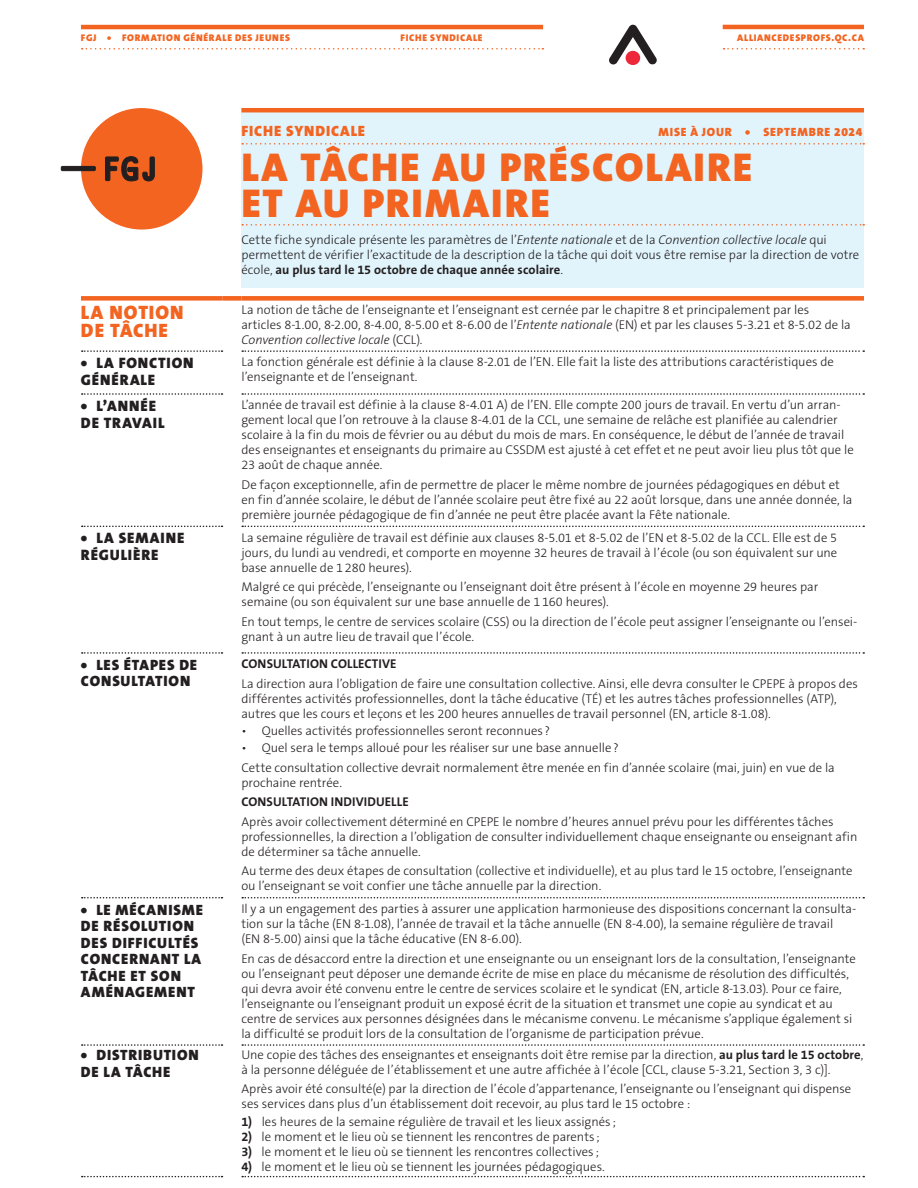
<style>
.page{position:relative;width:918px;height:1188px;background:#fff}
.page>*{position:absolute;margin:0;border:0;box-sizing:border-box;transform-origin:0 0}
.t1{font:900 40.5px/36px "The Sans B9";letter-spacing:.045em;color:#f36421}
.t2{font:900 19.5px/18px "The Sans B9";letter-spacing:.05em;color:#f36421}
.t3{font:900 15.15px/16.6px "The Sans B9";letter-spacing:.06em;color:#231f20}
.t4{font:900 15px/16.5px "The Sans B9";letter-spacing:.06em;color:#231f20}
.t5{font:900 15px "The Sans B9";letter-spacing:.06em;color:#f36421}
.t6{font:300 12.75px/15px "The Sans B3";color:#231f20}
.t7{font:700 12.75px "The Sans B7";letter-spacing:.01em;color:#231f20}
.t8{font:900 12px "The Sans B9";letter-spacing:.065em;color:#f36421}
.t9{font:900 9.75px "The Sans B9";letter-spacing:.07em;color:#f36421}
.s1{font-style:italic}
.s2{font-family:"The Sans B3";font-weight:300}
.s3{font-family:"The Sans B7";font-weight:700}
</style>
<div class="page">
<div style="left:241px;top:108px;width:623px;height:179px;background:#e1f4fc"></div>
<svg style="left:242px;top:143px;width:622px;height:2px"></svg>
<svg style="left:242px;top:224px;width:622px;height:2px"></svg>
<hr style="left:241px;top:108px;width:623px;height:4px;background:#f36421">
<hr style="left:81px;top:25px;width:462px;height:4px;background:#f36421">
<hr style="left:723px;top:25px;width:141px;height:4px;background:#f36421">
<svg style="left:82px;top:48px;width:461px;height:2px"></svg>
<svg style="left:723px;top:48px;width:141px;height:2px"></svg>
<svg style="left:609px;top:25px;width:48px;height:40px"></svg>
<div style="left:81px;top:108px;width:121px;height:122px;background:#f36421;border-radius:50%"></div>
<svg style="left:105px;top:156px;width:50px;height:25px"></svg>
<div style="left:61px;top:166px;width:34px;height:5px;background:#231f20"></div>
<div style="left:61px;top:166px;width:34px;height:5px;border:1px solid #231f20"></div>
<svg style="left:82px;top:526px;width:140px;height:1px"></svg>
<svg style="left:82px;top:897px;width:140px;height:1px"></svg>
<div style="left:222px;top:296px;width:19px;height:5px;background:#f36421"></div>
<div style="left:241px;top:296px;width:623px;height:5px;background:#f36421"></div>
<svg style="left:82px;top:1176px;width:140px;height:1px"></svg>
<svg style="left:242px;top:897px;width:622px;height:1px"></svg>
<svg style="left:242px;top:1044px;width:622px;height:2px"></svg>
<svg style="left:242px;top:1176px;width:622px;height:1px"></svg>
<svg style="left:82px;top:652px;width:140px;height:2px"></svg>
<svg style="left:82px;top:1044px;width:140px;height:2px"></svg>
<div style="left:81px;top:296px;width:141px;height:5px;background:#f36421"></div>
<svg style="left:82px;top:350px;width:140px;height:2px"></svg>
<svg style="left:82px;top:393px;width:140px;height:2px"></svg>
<svg style="left:242px;top:652px;width:622px;height:2px"></svg>
<svg style="left:242px;top:526px;width:622px;height:1px"></svg>
<svg style="left:242px;top:350px;width:622px;height:2px"></svg>
<svg style="left:242px;top:393px;width:622px;height:2px"></svg>
<p class="t9" style="left:81px;top:33px;width:210px">FGJ • FORMATION GÉNÉRALE DES JEUNES</p>
<p class="t9" style="left:401px;top:33px;width:83px">FICHE SYNDICALE</p>
<p class="t9" style="left:737px;top:33px;width:128px">ALLIANCEDESPROFS.QC.CA</p>
<p class="t5" style="left:241px;top:123px;width:125px">FICHE SYNDICALE</p>
<p class="t8" style="left:659px;top:126px;width:205px">MISE À JOUR • SEPTEMBRE 2024</p>
<h1 class="t1" style="left:241px;top:151px;width:512px">LA TÂCHE AU PRÉSCOLAIRE<br>ET AU PRIMAIRE</h1>
<p class="t6" style="left:241px;top:232px;width:619px">Cette fiche syndicale présente les paramètres de l’<span class="s1">Entente nationale</span> et de la <span class="s1">Convention collective locale</span> qui permettent de vérifier l’exactitude de la description de la tâche qui doit vous être remise par la direction de votre</p>
<p class="t7" style="left:241px;top:263px;width:323px"><span class="s2">école,</span> au plus tard le 15 octobre de chaque année scolaire<span class="s2">.</span></p>
<h2 class="t2" style="left:81px;top:304px;width:104px">LA NOTION<br>DE TÂCHE</h2>
<p class="t6" style="left:241px;top:302px;width:611px">La notion de tâche de l’enseignante et l’enseignant est cernée par le chapitre 8 et principalement par les articles 8-1.00, 8-2.00, 8-4.00, 8-5.00 et 8-6.00 de l’<span class="s1">Entente nationale</span> (EN) et par les clauses 5-3.21 et 8-5.02 de la<br><span class="s1">Convention collective locale</span> (CCL).</p>
<p class="t3" style="left:81px;top:355px;width:114px">• LA FONCTION<br>GÉNÉRALE</p>
<p class="t6" style="left:241px;top:355px;width:594px">La fonction générale est définie à la clause 8-2.01 de l’EN. Elle fait la liste des attributions caractéristiques de l’enseignante et de l’enseignant.</p>
<p class="t3" style="left:81px;top:398px;width:85px">• L’ANNÉE<br>DE TRAVAIL</p>
<p class="t6" style="left:241px;top:398px;width:614px">L’année de travail est définie à la clause 8-4.01 A) de l’EN. Elle compte 200 jours de travail. En vertu d’un arran&shy;gement local que l’on retrouve à la clause 8-4.01 de la CCL, une semaine de relâche est planifiée au calendrier scolaire à la fin du mois de février ou au début du mois de mars. En conséquence, le début de l’année de travail des enseignantes et enseignants du primaire au CSSDM est ajusté à cet effet et ne peut avoir lieu plus tôt que le 23 août de chaque année.</p>
<p class="t6" style="left:241px;top:478px;width:613px">De façon exceptionnelle, afin de permettre de placer le même nombre de journées pédagogiques en début et en fin d’année scolaire, le début de l’année scolaire peut être fixé au 22 août lorsque, dans une année donnée, la première journée pédagogique de fin d’année ne peut être placée avant la Fête nationale.</p>
<p class="t3" style="left:81px;top:530px;width:105px">• LA SEMAINE<br>RÉGULIÈRE</p>
<p class="t6" style="left:241px;top:530px;width:597px;text-align:justify">La semaine régulière de travail est définie aux clauses 8-5.01 et 8-5.02 de l’EN et 8-5.02 de la CCL. Elle est de 5 jours, du lundi au vendredi, et comporte en moyenne 32 heures de travail à l’école (ou son équivalent sur une base annuelle de 1280 heures).</p>
<p class="t6" style="left:241px;top:580px;width:578px">Malgré ce qui précède, l’enseignante ou l’enseignant doit être présent à l’école en moyenne 29 heures par semaine (ou son équivalent sur une base annuelle de 1160 heures).</p>
<p class="t6" style="left:241px;top:614px;width:617px">En tout temps, le centre de services scolaire (CSS) ou la direction de l’école peut assigner l’enseignante ou l’ensei&shy;gnant à un autre lieu de travail que l’école.</p>
<p class="t4" style="left:81px;top:657px;width:118px">• LES ÉTAPES DE<br>CONSULTATION</p>
<p class="t7" style="left:241px;top:657px;width:157px">CONSULTATION COLLECTIVE</p>
<p class="t6" style="left:241px;top:676px;width:618px">La direction aura l’obligation de faire une consultation collective. Ainsi, elle devra consulter le CPEPE à propos des différentes activités professionnelles, dont la tâche éducative (TÉ) et les autres tâches professionnelles (ATP), autres que les cours et leçons et les 200 heures annuelles de travail personnel (EN, article 8-1.08).</p>
<p class="t6" style="left:241px;top:724px;width:310px">• Quelles activités professionnelles seront reconnues ?</p>
<p class="t6" style="left:241px;top:739px;width:595px;line-height:19.5px">• Quel sera le temps alloué pour les réaliser sur une base annuelle?<br>Cette consultation collective devrait normalement être menée en fin d’année scolaire (mai, juin) en vue de la</p>
<p class="t6" style="left:241px;top:775px;width:102px">prochaine rentrée.</p>
<p class="t7" style="left:241px;top:795px;width:169px">CONSULTATION INDIVIDUELLE</p>
<p class="t6" style="left:241px;top:814px;width:618px">Après avoir collectivement déterminé en CPEPE le nombre d’heures annuel prévu pour les différentes tâches professionnelles, la direction a l’obligation de consulter individuellement chaque enseignante ou enseignant afin de déterminer sa tâche annuelle.</p>
<p class="t6" style="left:241px;top:864px;width:613px">Au terme des deux étapes de consultation (collective et individuelle), et au plus tard le 15 octobre, l’enseignante ou l’enseignant se voit confier une tâche annuelle par la direction.</p>
<p class="t4" style="left:81px;top:902px;width:124px">• LE MÉCANISME<br>DE RÉSOLUTION<br>DES DIFFICULTÉS<br>CONCERNANT LA<br>TÂCHE ET SON<br>AMÉNAGEMENT</p>
<p class="t6" style="left:241px;top:902px;width:616px">Il y a un engagement des parties à assurer une application harmonieuse des dispositions concernant la consulta&shy;tion sur la tâche (EN 8-1.08), l’année de travail et la tâche annuelle (EN 8-4.00), la semaine régulière de travail<br>(EN 8-5.00) ainsi que la tâche éducative (EN 8-6.00).</p>
<p class="t6" style="left:241px;top:951px;width:616px">En cas de désaccord entre la direction et une enseignante ou un enseignant lors de la consultation, l’enseignante ou l’enseignant peut déposer une demande écrite de mise en place du mécanisme de résolution des difficultés, qui devra avoir été convenu entre le centre de services scolaire et le syndicat (EN, article 8-13.03). Pour ce faire, l’enseignante ou l’enseignant produit un exposé écrit de la situation et transmet une copie au syndicat et au centre de services aux personnes désignées dans le mécanisme convenu. Le mécanisme s’applique également si la difficulté se produit lors de la consultation de l’organisme de participation prévue.</p>
<p class="t4" style="left:81px;top:1048px;width:119px">• DISTRIBUTION<br>DE LA TÂCHE</p>
<p class="t6" style="left:241px;top:1048px;width:624px">Une copie des tâches des enseignantes et enseignants doit être remise par la direction, <span class="s3">au plus tard le 15 octobre</span>, à la personne déléguée de l’établissement et une autre affichée à l’école [CCL, clause 5-3.21, Section 3, 3 c)].</p>
<p class="t6" style="left:241px;top:1082px;width:611px">Après avoir été consulté(e) par la direction de l’école d’appartenance, l’enseignante ou l’enseignant qui dispense ses services dans plus d’un établissement doit recevoir, au plus tard le 15 octobre :</p>
<p class="t6" style="left:241px;top:1114px;width:376px"><span class="s3">1)</span> les heures de la semaine régulière de travail et les lieux assignés ;</p>
<p class="t6" style="left:241px;top:1129px;width:360px"><span class="s3">2)</span> le moment et le lieu où se tiennent les rencontres de parents ;</p>
<p class="t6" style="left:241px;top:1144px;width:359px"><span class="s3">3)</span> le moment et le lieu où se tiennent les rencontres collectives ;</p>
<p class="t6" style="left:241px;top:1159px;width:365px"><span class="s3">4)</span> le moment et le lieu où se tiennent les journées pédagogiques.</p>
</div>
